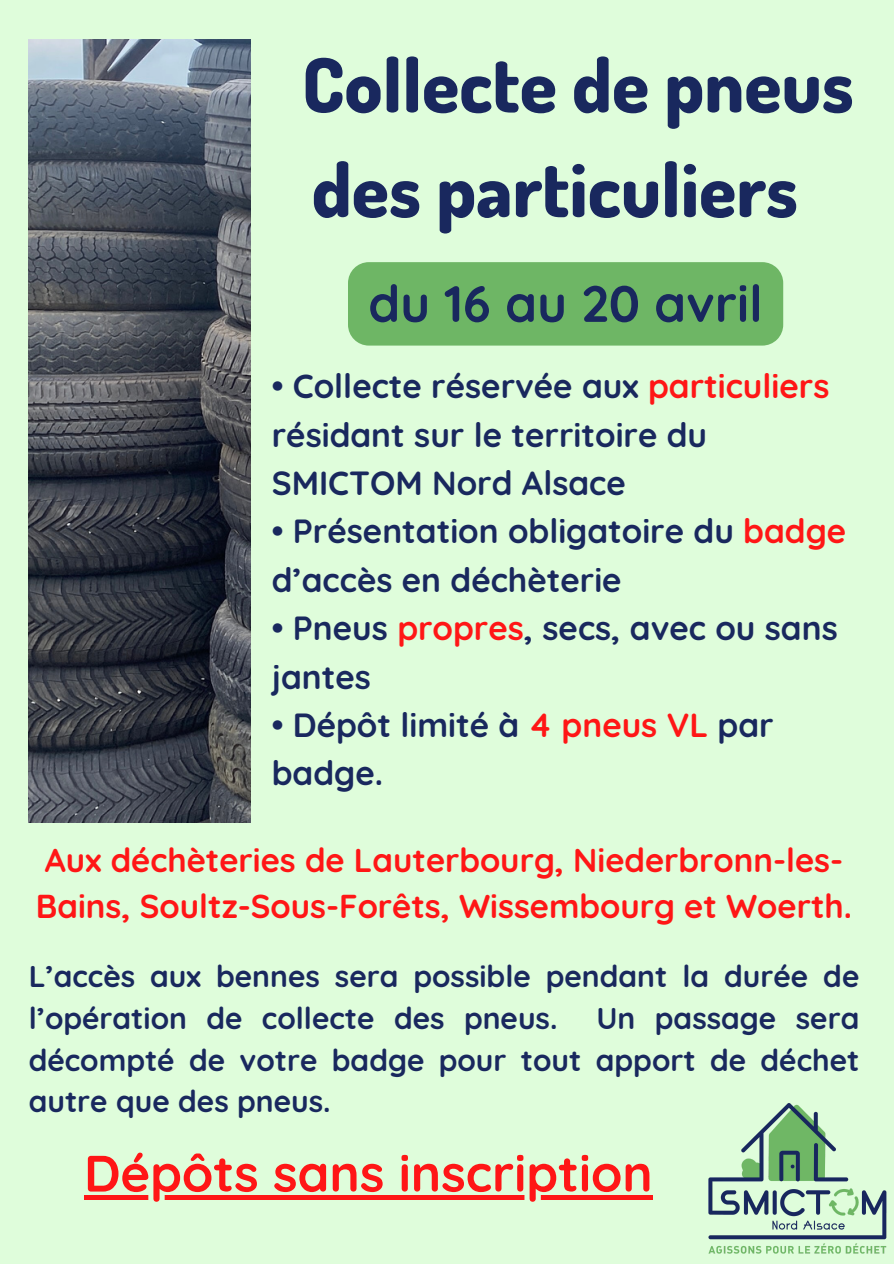
<style>
.page{position:relative;width:894px;height:1264px;background:#fff}
.page>*{position:absolute;margin:0;border:0;box-sizing:border-box;transform-origin:0 0}
.t1{font:800 75px/104.7px "Dosis";color:#19285e}
.t2{font:700 51px "Quicksand";color:#ff1616}
.t3{font:700 51px "Quicksand";color:#19285e}
.t4{font:700 33.45px/48.3px "Quicksand";color:#19285e}
.t5{font:700 33px/46.2px "Quicksand";color:#ff1616}
.t6{font:700 30px/41.7px "Quicksand";color:#19285e}
.s1{color:#ff1616}
</style>
<div class="page">
<div style="left:0;top:0;width:893px;height:1263px;background:#dffddb"></div>
<img style="left:708px;top:1103px;width:179px;height:151px">
<img style="left:29px;top:39px;width:221px;height:783px">
<div style="left:348px;top:262px;width:435px;height:83px;background:#6eb665"></div>
<div style="left:84px;top:1194px;width:568px;height:5px;background:#ff1616"></div>
<h2 class="t1" style="left:302px;top:31px;width:553px">Collecte de pneus des particuliers</h2>
<h3 class="t3" style="left:368px;top:271px;width:396px">du 16 au 20 avril</h3>
<h3 class="t4" style="left:272px;top:361px;width:559px">• Collecte réservée aux <span class="s1">particuliers </span>résidant sur le territoire du<br>SMICTOM Nord Alsace</h3>
<h3 class="t4" style="left:272px;top:506px;width:575px">• Présentation obligatoire du <span class="s1">badge </span>d’accès en déchèterie</h3>
<h3 class="t4" style="left:272px;top:603px;width:567px">• Pneus <span class="s1">propres</span>, secs, avec ou sans jantes</h3>
<h3 class="t4" style="left:272px;top:700px;width:503px">• Dépôt limité à <span class="s1">4 pneus VL</span> par badge.</h3>
<h2 class="t5" style="left:36px;top:836px;width:817px">Aux déchèteries de Lauterbourg, Niederbronn-les-<br>Bains, Soultz-Sous-Forêts, Wissembourg et Woerth.</h2>
<p class="t6" style="left:29px;top:955px;width:832px">L’accès aux bennes sera possible pendant la durée de l’opération de collecte des pneus.</p>
<p class="t6" style="left:29px;top:996px;width:832px;text-align:justify;text-indent:567px">Un passage sera décompté de votre badge pour tout apport de déchet autre que des pneus.</p>
<p class="t2" style="left:84px;top:1140px;width:570px">Dépôts sans inscription</p>
</div>
